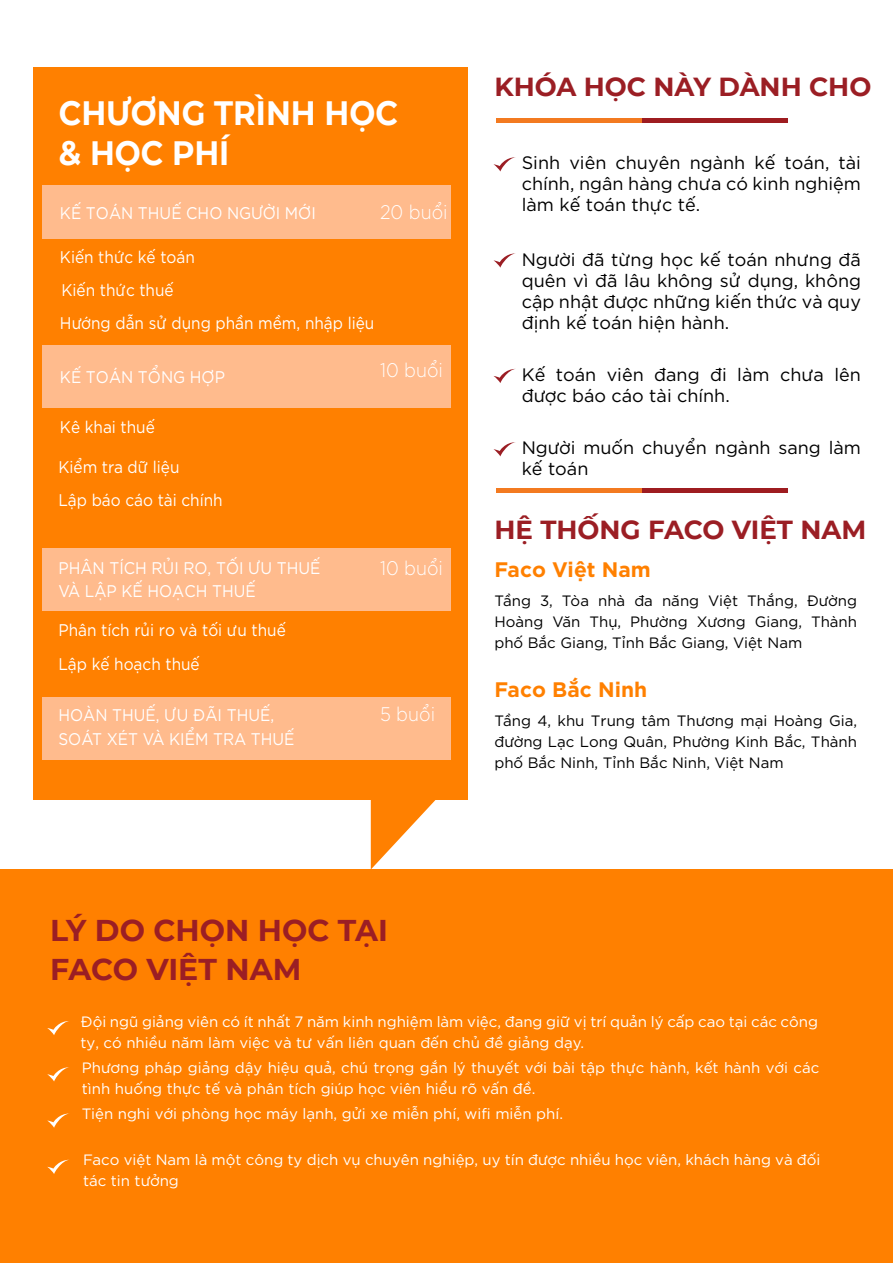
<style>
.page{position:relative;width:893px;height:1263px;background:#fff}
.page>*{position:absolute;margin:0;border:0;box-sizing:border-box;transform-origin:0 0}
.t1{font:700 33.75px/40.5px "Montserrat";color:#fff;scale:.91 1}
.t2{font:700 30px/39px "Montserrat";color:#9b1e24}
.t3{font:700 26.1px "Montserrat";color:#9b1e24}
.t4{font:700 21px "SVN Gotham";color:#ff8000}
.t5{font:300 19.65px "SVN Gotham";color:#fff;scale:.91 1}
.t6{font:18px/21px "SVN Gotham";color:#000;text-align:justify}
.t7{font:16.8px/33px "SVN Gotham";color:#fff;scale:.91 1}
.t8{font:15px/21px "SVN Gotham";color:#fff}
.t9{font:15px/21px "SVN Gotham";color:#000;text-align:justify}
</style>
<div class="page">
<div style="left:0;top:869px;width:893px;height:394px;background:#ff8000"></div>
<div style="left:33px;top:67px;width:435px;height:733px;background:#ff8000"></div>
<div style="left:42px;top:185px;width:409px;height:54px;background:#ffbb8d"></div>
<div style="left:42px;top:346px;width:409px;height:62px;background:#ffbb8d"></div>
<div style="left:42px;top:548px;width:409px;height:62px;background:#ffbb8d"></div>
<div style="left:42px;top:697px;width:409px;height:62px;background:#ffbb8d"></div>
<svg style="left:371px;top:800px;width:65px;height:69px"></svg>
<hr style="left:497px;top:119px;width:145px;height:4px;background:#f37a20">
<hr style="left:642px;top:119px;width:145px;height:4px;background:#9e1c20">
<hr style="left:497px;top:488px;width:145px;height:4px;background:#f37a20">
<hr style="left:642px;top:488px;width:145px;height:4px;background:#9e1c20">
<svg style="left:493px;top:157px;width:23px;height:15px"></svg>
<svg style="left:493px;top:253px;width:23px;height:15px"></svg>
<svg style="left:493px;top:369px;width:22px;height:14px"></svg>
<svg style="left:493px;top:442px;width:23px;height:15px"></svg>
<svg style="left:47px;top:1021px;width:22px;height:14px"></svg>
<svg style="left:47px;top:1067px;width:22px;height:15px"></svg>
<svg style="left:47px;top:1113px;width:22px;height:15px"></svg>
<svg style="left:47px;top:1159px;width:22px;height:15px"></svg>
<h1 class="t1" style="left:59px;top:91px;width:374px">CHƯƠNG TRÌNH HỌC &amp; HỌC PHÍ</h1>
<p class="t7" style="left:60px;top:195px;width:283px">KẾ TOÁN THUẾ CHO NGƯỜI MỚI</p>
<h3 class="t5" style="left:380px;top:198px;width:76px">20 buổi</h3>
<p class="t7" style="left:60px;top:239px;width:347px">Kiến thức kế toán<br>Kiến thức thuế<br>Hướng dẫn sử dụng phần mềm, nhập liệu</p>
<p class="t7" style="left:60px;top:359px;width:183px">KẾ TOÁN TỔNG HỢP</p>
<p class="t7" style="left:60px;top:409px;width:106px">Kê khai thuế</p>
<p class="t7" style="left:58px;top:450px;width:182px">Kiểm tra dữ liệu<br>Lập báo cáo tài chính</p>
<p class="t7" style="left:58px;top:555px;width:290px;line-height:23.5px">PHÂN TÍCH RỦI RO, TỐI ƯU THUẾ<br>VÀ LẬP KẾ HOẠCH THUẾ</p>
<p class="t7" style="left:58px;top:612px;width:251px;line-height:33.6px">Phân tích rủi ro và tối ưu thuế<br>Lập kế hoạch thuế</p>
<p class="t7" style="left:58px;top:702px;width:261px;line-height:23.5px">HOÀN THUẾ, ƯU ĐÃI THUẾ,<br>SOÁT XÉT VÀ KIỂM TRA THUẾ</p>
<h3 class="t5" style="left:380px;top:356px;width:71px">10 buổi</h3>
<h3 class="t5" style="left:380px;top:554px;width:71px">10 buổi</h3>
<h3 class="t5" style="left:380px;top:700px;width:62px">5 buổi</h3>
<h3 class="t3" style="left:494px;top:68px;width:378px">KHÓA HỌC NÀY DÀNH CHO</h3>
<p class="t6" style="left:522px;top:151px;width:341px">Sinh viên chuyên ngành kế toán, tài chính, ngân hàng chưa có kinh nghiệm làm kế toán thực tế.</p>
<p class="t6" style="left:522px;top:247px;width:341px">Người đã từng học kế toán nhưng đã quên vì đã lâu không sử dụng, không cập nhật được những kiến thức và quy định kế toán hiện hành.</p>
<p class="t6" style="left:522px;top:363px;width:341px">Kế toán viên đang đi làm chưa lên được báo cáo tài chính.</p>
<p class="t6" style="left:522px;top:436px;width:341px">Người muốn chuyển ngành sang làm kế toán</p>
<h3 class="t3" style="left:494px;top:510px;width:373px">HỆ THỐNG FACO VIỆT NAM</h3>
<h3 class="t4" style="left:494px;top:552px;width:158px">Faco Việt Nam</h3>
<p class="t9" style="left:494px;top:589px;width:364px">Tầng 3, Tòa nhà đa năng Việt Thắng, Đường Hoàng Văn Thụ, Phường Xương Giang, Thành phố Bắc Giang, Tỉnh Bắc Giang, Việt Nam</p>
<h3 class="t4" style="left:494px;top:673px;width:154px">Faco Bắc Ninh</h3>
<p class="t9" style="left:494px;top:709px;width:364px">Tầng 4, khu Trung tâm Thương mại Hoàng Gia, đường Lạc Long Quân, Phường Kinh Bắc, Thành phố Bắc Ninh, Tỉnh Bắc Ninh, Việt Nam</p>
<h2 class="t2" style="left:50px;top:909px;width:339px">LÝ DO CHỌN HỌC TẠI<br>FACO VIỆT NAM</h2>
<p class="t8" style="left:81px;top:1010px;width:739px">Đội ngũ giảng viên có ít nhất 7 năm kinh nghiệm làm việc, đang giữ vị trí quản lý cấp cao tại các công ty, có nhiều năm làm việc và tư vấn liên quan đến chủ đề giảng dạy.</p>
<p class="t8" style="left:82px;top:1056px;width:739px">Phương pháp giảng dậy hiệu quả, chú trọng gắn lý thuyết với bài tập thực hành, kết hành với các tình huống thực tế và phân tích giúp học viên hiểu rõ vấn đề.</p>
<p class="t8" style="left:82px;top:1102px;width:483px">Tiện nghi với phòng học máy lạnh, gửi xe miễn phí, wifi miễn phí.</p>
<p class="t8" style="left:83px;top:1148px;width:739px">Faco việt Nam là một công ty dịch vụ chuyên nghiệp, uy tín được nhiều học viên, khách hàng và đối tác tin tưởng</p>
</div>
